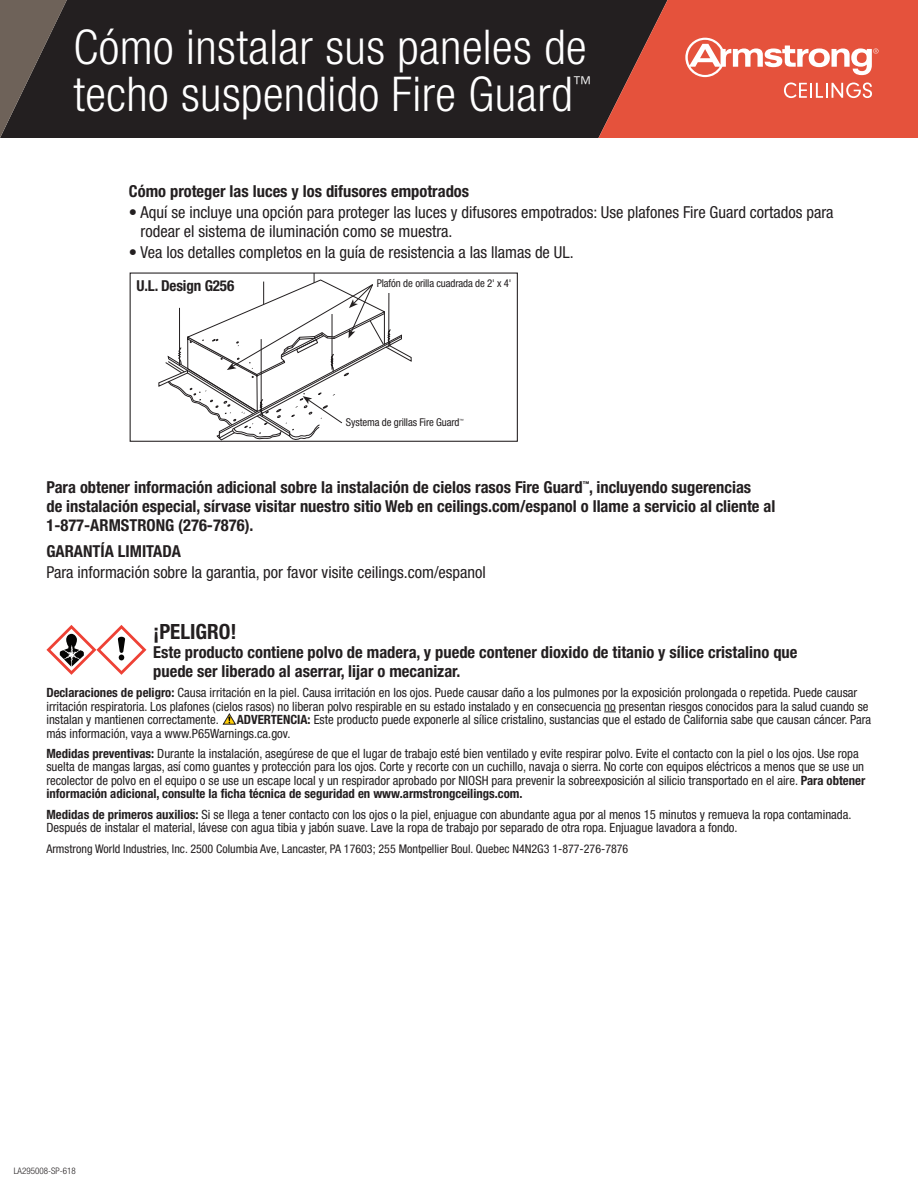
<style>
.page{position:relative;width:918px;height:1188px;background:#fff}
.page>*{position:absolute;margin:0;border:0;box-sizing:border-box;transform-origin:0 0}
.t1{font:300 condensed 48px/46.8px "Helvetica Neue";letter-spacing:.01em;color:#fff}
.t2{font:700 condensed 21px "Helvetica Neue";color:#231f20}
.t3{font:300 condensed 19.2px "Helvetica Neue";color:#fff}
.t4{font:700 condensed 16.5px/18.9px "Helvetica Neue";color:#231f20}
.t5{font:condensed 16.5px/18.9px "Helvetica Neue";color:#231f20}
.t6{font:700 condensed 15px "Helvetica Neue";letter-spacing:-.01em;color:#231f20}
.t7{font:condensed 12.75px/13.5px "Helvetica Neue";color:#231f20}
.t8{font:condensed 12px "Helvetica Neue";color:#231f20}
.t9{font:condensed 10.8px "Helvetica Neue";letter-spacing:-.01em;color:#231f20}
.t10{font:300 condensed 9px "Helvetica Neue";color:#231f20}
.t11{font:700 condensed 6.6px "Helvetica Neue";color:#231f20}
.t12{font:condensed 4.35px "Helvetica Neue";color:#231f20}
.s1{font-weight:700}
</style>
<div class="page">
<div style="left:67px;top:0;width:531px;height:138px;background:#231f20"></div>
<svg style="left:0;top:0;width:67px;height:138px;background:#48403c"></svg>
<svg style="left:598px;top:0;width:320px;height:138px;background:#ca4b38"></svg>
<svg style="left:685px;top:38px;width:194px;height:39px"></svg>
<svg style="left:784px;top:83px;width:88px;height:15px"></svg>
<svg style="left:604px;top:712px;width:12px;height:1px"></svg>
<svg style="left:46px;top:625px;width:100px;height:50px"></svg>
<svg style="left:223px;top:713px;width:13px;height:12px"></svg>
<svg style="left:158px;top:275px;width:254px;height:165px"></svg>
<div style="left:130px;top:273px;width:388px;height:169px;border:1px solid #231f20"></div>
<div style="left:377px;top:279px;width:135px;height:14px;background:#fff"></div>
<h1 class="t1" style="left:73px;top:24px;width:515px">Cómo instalar sus paneles de techo suspendido Fire Guard</h1>
<h3 class="t3" style="left:573px;top:72px;width:21px">™</h3>
<p class="t4" style="left:129px;top:181px;width:342px">Cómo proteger las luces y los difusores empotrados</p>
<p class="t5" style="left:141px;top:202px;width:695px;text-indent:-12px">• Aquí se incluye una opción para proteger las luces y difusores empotrados: Use plafones Fire Guard cortados para rodear el sistema de iluminación como se muestra.</p>
<p class="t5" style="left:129px;top:242px;width:446px">• Vea los detalles completos en la guía de resistencia a las llamas de UL.</p>
<p class="t6" style="left:136px;top:277px;width:99px">U.L. Design G256</p>
<p class="t9" style="left:377px;top:277px;width:136px">Plafón de orilla cuadrada de 2' x 4'</p>
<p class="t9" style="left:346px;top:416px;width:115px">Systema de grillas Fire Guard</p>
<p class="t12" style="left:459px;top:417px;width:6px">™</p>
<p class="t4" style="left:46px;top:478px;width:706px">Para obtener información adicional sobre la instalación de cielos rasos Fire Guard , incluyendo sugerencias</p>
<p class="t11" style="left:583px;top:479px;width:8px">™</p>
<p class="t4" style="left:46px;top:496px;width:731px">de instalación especial, sírvase visitar nuestro sitio Web en ceilings.com/espanol o llame a servicio al cliente al<br>1-877-ARMSTRONG (276-7876).</p>
<p class="t4" style="left:46px;top:541px;width:136px">GARANTÍA LIMITADA</p>
<p class="t5" style="left:46px;top:562px;width:441px">Para información sobre la garantia, por favor visite ceilings.com/espanol</p>
<h2 class="t2" style="left:153px;top:619px;width:85px">¡PELIGRO!</h2>
<p class="t4" style="left:153px;top:642px;width:646px">Este producto contiene polvo de madera, y puede contener dioxido de titanio y sílice cristalino que puede ser liberado al aserrar, lijar o mecanizar.</p>
<p class="t7" style="left:46px;top:686px;width:824px"><span class="s1">Declaraciones de peligro:</span> Causa irritación en la piel. Causa irritación en los ojos. Puede causar daño a los pulmones por la exposición prolongada o repetida. Puede causar irritación respiratoria. Los plafones (cielos rasos) no liberan polvo respirable en su estado instalado y en consecuencia no presentan riesgos conocidos para la salud cuando se instalan y mantienen correctamente.</p>
<p class="t7" style="left:46px;top:713px;width:826px;text-indent:190px"><span class="s1">ADVERTENCIA:</span> Este producto puede exponerle al sílice cristalino, sustancias que el estado de California sabe que causan cáncer. Para más información, vaya a www.P65Warnings.ca.gov.</p>
<p class="t7" style="left:46px;top:747px;width:820px"><span class="s1">Medidas preventivas:</span> Durante la instalación, asegúrese de que el lugar de trabajo esté bien ventilado y evite respirar polvo. Evite el contacto con la piel o los ojos. Use ropa suelta de mangas largas, así como guantes y protección para los ojos. Corte y recorte con un cuchillo, navaja o sierra. No corte con equipos eléctricos a menos que se use un recolector de polvo en el equipo o se use un escape local y un respirador aprobado por NIOSH para prevenir la sobreexposición al silicio transportado en el aire. <span class="s1">Para obtener información adicional, consulte la ficha técnica de seguridad en www.armstrongceilings.com.</span></p>
<p class="t7" style="left:46px;top:807px;width:807px"><span class="s1">Medidas de primeros auxilios:</span> Si se llega a tener contacto con los ojos o la piel, enjuague con abundante agua por al menos 15 minutos y remueva la ropa contaminada.<br>Después de instalar el material, lávese con agua tibia y jabón suave. Lave la ropa de trabajo por separado de otra ropa. Enjuague lavadora a fondo.</p>
<p class="t8" style="left:46px;top:842px;width:583px">Armstrong World Industries, Inc. 2500 Columbia Ave, Lancaster, PA 17603; 255 Montpellier Boul. Quebec N4N2G3 1-877-276-7876</p>
<p class="t10" style="left:14px;top:1165px;width:63px">LA295008-SP-618</p>
</div>
